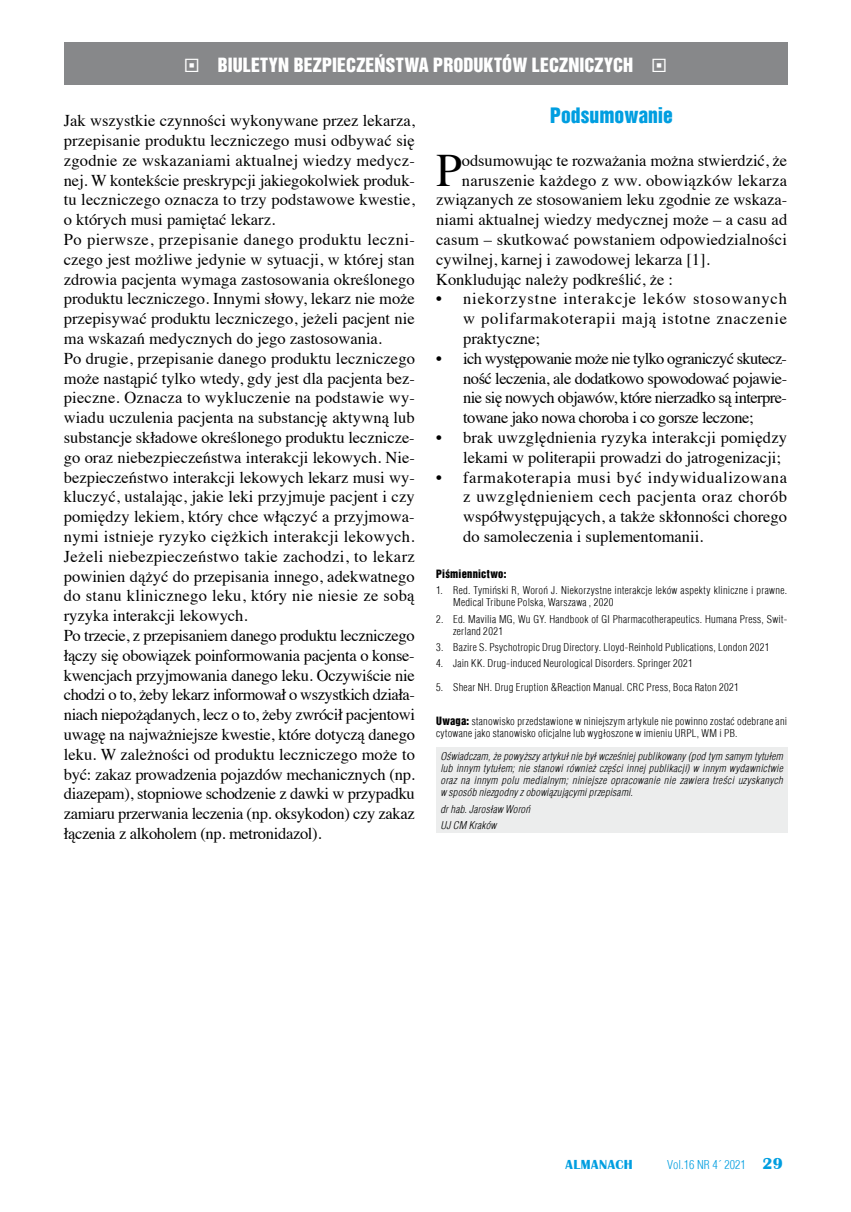
<style>
.page{position:relative;width:851px;height:1212px;background:#fff}
.page>*{position:absolute;margin:0;border:0;box-sizing:border-box;transform-origin:0 0}
.t1{font:46.5px "Times";color:#000}
.t2{font:19.5px "Switzerland Inserat";color:#009ee0}
.t3{font:18px "Switzerland Inserat";letter-spacing:.005em;color:#fff}
.t4{font:16.5px/19.8px "Times";color:#000;text-align:justify}
.t5{font:700 13.5px "Britannic";letter-spacing:.04em;color:#009ee0}
.t6{font:300 12px "Switzerland Cond";color:#009ee0}
.t7{font:300 10.5px/12px "Switzerland Cond";letter-spacing:.025em;color:#000}
.t8{font:italic 300 10.5px/12px "Switzerland Cond";letter-spacing:.02em;color:#000;text-align:justify}
.t9{font:10.5px "Switzerland Inserat";letter-spacing:.025em;color:#000}
.s1{font-family:"Switzerland Inserat";font-weight:400}
.s2{font-family:"Britannic";font-weight:700;font-size:16.5px}
</style>
<div class="page">
<div style="left:436px;top:748px;width:351px;height:85px;background:#eceded"></div>
<div style="left:64px;top:43px;width:723px;height:42px;background:#87888a"></div>
<p class="t3" style="left:184px;top:53px;width:484px">◻ BIULETYN BEZPIECZEŃSTWA PRODUKTÓW LECZNICZYCH ◻</p>
<p class="t4" style="left:64px;top:109px;width:352px;text-align:left">Jak wszystkie czynności wykonywane przez lekarza, przepisanie produktu leczniczego musi odbywać się zgodnie ze wskazaniami aktualnej wiedzy medycz&shy;nej. W kontekście preskrypcji jakiegokolwiek produk&shy;tu leczniczego oznacza to trzy podstawowe kwestie, o których musi pamiętać lekarz.<br>Po pierwsze, przepisanie danego produktu leczni&shy;czego jest możliwe jedynie w sytuacji, w której stan zdrowia pacjenta wymaga zastosowania określonego produktu leczniczego. Innymi słowy, lekarz nie może przepisywać produktu leczniczego, jeżeli pacjent nie ma wskazań medycznych do jego zastosowania.<br>Po drugie, przepisanie danego produktu leczniczego może nastąpić tylko wtedy, gdy jest dla pacjenta bez&shy;pieczne. Oznacza to wykluczenie na podstawie wy&shy;wiadu uczulenia pacjenta na substancję aktywną lub substancje składowe określonego produktu lecznicze&shy;go oraz niebezpieczeństwa interakcji lekowych. Nie&shy;bezpieczeństwo interakcji lekowych lekarz musi wy&shy;kluczyć, ustalając, jakie leki przyjmuje pacjent i czy pomiędzy lekiem, który chce włączyć a przyjmowa&shy;nymi istnieje ryzyko ciężkich interakcji lekowych.<br>Jeżeli niebezpieczeństwo takie zachodzi, to lekarz powinien dążyć do przepisania innego, adekwatnego do stanu klinicznego leku, który nie niesie ze sobą ryzyka interakcji lekowych.<br>Po trzecie, z przepisaniem danego produktu leczniczego łączy się obowiązek poinformowania pacjenta o konse&shy;kwencjach przyjmowania danego leku. Oczywiście nie chodzi o to, żeby lekarz informował o wszystkich działa&shy;niach niepożądanych, lecz o to, żeby zwrócił pacjentowi uwagę na najważniejsze kwestie, które dotyczą danego leku. W zależności od produktu leczniczego może to być: zakaz prowadzenia pojazdów mechanicznych (np. diazepam), stopniowe schodzenie z dawki w przypadku zamiaru przerwania leczenia (np. oksykodon) czy zakaz łączenia z alkoholem (np. metronidazol).</p>
<p class="t2" style="left:550px;top:103px;width:124px">Podsumowanie</p>
<h1 class="t1" style="left:436px;top:126px;width:27px">P</h1>
<p class="t4" style="left:462px;top:149px;width:327px">odsumowując te rozważania można stwierdzić, że</p>
<p class="t4" style="left:462px;top:169px;width:326px">naruszenie każdego z ww. obowiązków lekarza</p>
<p class="t4" style="left:436px;top:188px;width:352px">związanych ze stosowaniem leku zgodnie ze wskaza-</p>
<p class="t4" style="left:436px;top:208px;width:352px">niami aktualnej wiedzy medycznej może – a casu ad</p>
<p class="t4" style="left:436px;top:228px;width:352px">casum – skutkować powstaniem odpowiedzialności</p>
<p class="t4" style="left:436px;top:248px;width:275px">cywilnej, karnej i zawodowej lekarza [1].</p>
<p class="t4" style="left:436px;top:268px;width:238px">Konkludując należy podkreślić, że :</p>
<p class="t4" style="left:463px;top:287px;width:325px;text-indent:-27px">• niekorzystne interakcje leków stosowanych w polifarmakoterapii mają istotne znaczenie praktyczne;</p>
<p class="t4" style="left:463px;top:347px;width:325px;text-indent:-27px">• ich występowanie może nie tylko ograniczyć skutecz&shy;ność leczenia, ale dodatkowo spowodować pojawie&shy;nie się nowych objawów, które nierzadko są interpre&shy;towane jako nowa choroba i co gorsze leczone;</p>
<p class="t4" style="left:463px;top:426px;width:325px;text-indent:-27px">• brak uwzględnienia ryzyka interakcji pomiędzy lekami w politerapii prowadzi do jatrogenizacji;</p>
<p class="t4" style="left:463px;top:466px;width:325px;text-indent:-27px">• farmakoterapia musi być indywidualizowana z uwzględnieniem cech pacjenta oraz chorób współwystępujących, a także skłonności chorego do samoleczenia i suplementomanii.</p>
<p class="t9" style="left:436px;top:567px;width:72px">Piśmiennictwo:</p>
<p class="t7" style="left:453px;top:584px;width:335px;text-indent:-17px">1. Red. Tymiński R, Woroń J. Niekorzystne interakcje leków aspekty kliniczne i prawne.<br>Medical Tribune Polska, Warszawa , 2020</p>
<p class="t7" style="left:453px;top:613px;width:335px;text-indent:-17px">2. Ed. Mavilia MG, Wu GY. Handbook of GI Pharmacotherapeutics. Humana Press, Swit&shy;zerland 2021</p>
<p class="t7" style="left:436px;top:641px;width:335px">3. Bazire S. Psychotropic Drug Directory. Lloyd-Reinhold Publications, London 2021</p>
<p class="t7" style="left:436px;top:657px;width:258px">4. Jain KK. Drug-induced Neurological Disorders. Springer 2021</p>
<p class="t7" style="left:436px;top:681px;width:304px">5. Shear NH. Drug Eruption &amp;Reaction Manual. CRC Press, Boca Raton 2021</p>
<p class="t7" style="left:436px;top:715px;width:352px;line-height:12.6px"><span class="s1">Uwaga:</span> stanowisko przedstawione w niniejszym artykule nie powinno zostać odebrane ani cytowane jako stanowisko oficjalne lub wygłoszone w imieniu URPL, WM i PB.</p>
<p class="t8" style="left:440px;top:750px;width:344px">Oświadczam, że powyższy artykuł nie był wcześniej publikowany (pod tym samym tytułem lub innym tytułem; nie stanowi również części innej publikacji) w innym wydawnictwie oraz na innym polu medialnym; niniejsze opracowanie nie zawiera treści uzyskanych w sposób niezgodny z obowiązującymi przepisami.</p>
<p class="t8" style="left:440px;top:801px;width:91px;line-height:16.2px">dr hab. Jarosław Woroń<br>UJ CM Kraków</p>
<p class="t5" style="left:565px;top:1156px;width:69px">ALMANACH</p>
<p class="t6" style="left:667px;top:1157px;width:117px">Vol.16 NR 4´ 2021 <span class="s2">29</span></p>
</div>
